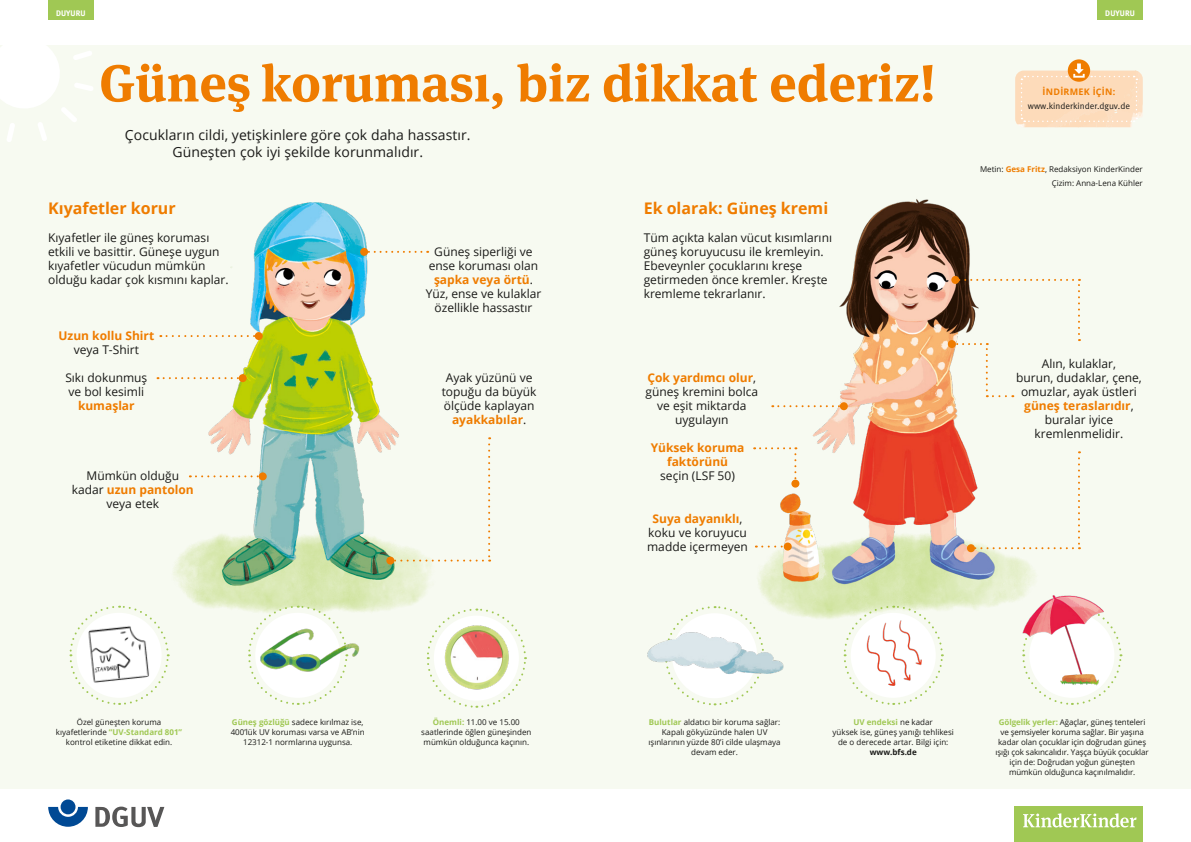
<style>
.page{position:relative;width:1191px;height:842px;background:#fff}
.page>*{position:absolute;margin:0;border:0;box-sizing:border-box;transform-origin:0 0}
.t1{font:700 52px "DGUV Meta Serif";color:#ef7c00}
.t2{font:700 16px "Open Sans";color:#ef7c00}
.t3{font:14px/16.8px "Open Sans";letter-spacing:.005em;color:#1a1a18;text-align:center}
.t4{font:12px/14px "Open Sans";color:#1a1a18;text-align:center}
.t5{font:700 12px/14px "Open Sans";color:#ef7c00;text-align:center}
.t6{font:9px "DGUV Meta";color:#1a1a18}
.t7{font:700 9px "Open Sans";letter-spacing:.03em;color:#ef7c00}
.t8{font:8px/10px "Open Sans";color:#1a1a18;text-align:center}
.t9{font:700 8px "DGUV Meta";letter-spacing:.01em;color:#fff}
.t10{font:700 8px "Open Sans";color:#1a1a18}
.s1{font-weight:700;color:#ef7c00}
.s2{font-weight:700;color:#a0c854}
</style>
<div class="page">
<div style="left:0;top:45px;width:1191px;height:744px;background:#f7faf1"></div>
<svg style="left:0;top:45px;width:93px;height:97px"></svg>
<svg style="left:845px;top:663px;width:97px;height:42px"></svg>
<img style="left:850px;top:613px;width:85px;height:85px;border-radius:43px">
<img style="left:156px;top:202px;width:276px;height:448px">
<img style="left:753px;top:199px;width:326px;height:464px">
<svg style="left:228px;top:74px;width:21px;height:38px"></svg>
<svg style="left:368px;top:251px;width:53px;height:2px"></svg>
<div style="left:360px;top:248px;width:8px;height:8px;background:#ef7c00;border-radius:50%"></div>
<svg style="left:69px;top:605px;width:101px;height:100px"></svg>
<img style="left:77px;top:613px;width:85px;height:85px;border-radius:43px">
<svg style="left:426px;top:607px;width:101px;height:101px"></svg>
<img style="left:434px;top:616px;width:85px;height:85px;border-radius:43px">
<svg style="left:247px;top:605px;width:101px;height:100px"></svg>
<div style="left:255px;top:613px;width:85px;height:85px;background:#fff;border-radius:50%"></div>
<img style="left:259px;top:607px;width:100px;height:67px">
<svg style="left:1039px;top:626px;width:83px;height:79px"></svg>
<div style="left:1029px;top:613px;width:85px;height:85px;background:#fff;border-radius:50%"></div>
<svg style="left:677px;top:605px;width:88px;height:101px"></svg>
<div style="left:672px;top:613px;width:85px;height:85px;background:#fff;border-radius:50%"></div>
<img style="left:647px;top:622px;width:140px;height:66px">
<img style="left:1003px;top:579px;width:108px;height:111px">
<div style="left:951px;top:276px;width:8px;height:8px;background:#ef7c00;border-radius:50%"></div>
<svg style="left:772px;top:405px;width:68px;height:2px"></svg>
<div style="left:840px;top:402px;width:8px;height:8px;background:#ef7c00;border-radius:50%"></div>
<svg style="left:754px;top:447px;width:42px;height:38px"></svg>
<div style="left:791px;top:480px;width:8px;height:8px;background:#ef7c00;border-radius:50%"></div>
<svg style="left:971px;top:451px;width:109px;height:98px"></svg>
<div style="left:967px;top:544px;width:8px;height:8px;background:#ef7c00;border-radius:50%"></div>
<svg style="left:160px;top:335px;width:95px;height:2px"></svg>
<div style="left:255px;top:332px;width:8px;height:8px;background:#ef7c00;border-radius:50%"></div>
<svg style="left:164px;top:377px;width:75px;height:2px"></svg>
<div style="left:239px;top:374px;width:8px;height:8px;background:#ef7c00;border-radius:50%"></div>
<svg style="left:756px;top:545px;width:27px;height:2px"></svg>
<div style="left:783px;top:542px;width:8px;height:8px;background:#ef7c00;border-radius:50%"></div>
<svg style="left:190px;top:475px;width:69px;height:2px"></svg>
<div style="left:259px;top:472px;width:8px;height:8px;background:#ef7c00;border-radius:50%"></div>
<svg style="left:390px;top:437px;width:100px;height:125px"></svg>
<div style="left:386px;top:557px;width:8px;height:8px;background:#ef7c00;border-radius:50%"></div>
<svg style="left:951px;top:279px;width:129px;height:118px"></svg>
<div style="left:947px;top:340px;width:8px;height:8px;background:#ef7c00;border-radius:50%"></div>
<svg style="left:1067px;top:59px;width:23px;height:23px"></svg>
<svg style="left:1015px;top:63px;width:128px;height:65px"></svg>
<div style="left:1097px;top:0;width:45px;height:20px;background:#a0c854"></div>
<div style="left:48px;top:0;width:46px;height:20px;background:#a0c854"></div>
<svg style="left:48px;top:807px;width:40px;height:20px"></svg>
<div style="left:61px;top:799px;width:14px;height:15px;background:#004994;border-radius:50%"></div>
<svg style="left:95px;top:806px;width:69px;height:21px"></svg>
<div style="left:1014px;top:806px;width:128px;height:36px;background:#a0c854"></div>
<svg style="left:1023px;top:813px;width:113px;height:14px"></svg>
<p class="t9" style="left:56px;top:8px;width:31px">DUYURU</p>
<p class="t9" style="left:1105px;top:8px;width:31px">DUYURU</p>
<h1 class="t1" style="left:99px;top:52px;width:838px">Güne koruması, biz dikkat ederiz!</h1>
<h3 class="t3" style="left:125px;top:126px;width:347px">Çocukların cildi, yetişkinlere göre çok daha hassastır.<br>Güneşten çok iyi şekilde korunmalıdır.</h3>
<h2 class="t2" style="left:48px;top:197px;width:129px">Kıyafetler korur</h2>
<h3 class="t4" style="left:48px;top:230px;width:182px;text-align:left">Kıyafetler ile güneş koruması etkili ve basittir. Güneşe uygun kıyafetler vücudun mümkün olduğu kadar çok kısmını kaplar.</h3>
<h3 class="t5" style="left:58px;top:328px;width:97px">Uzun kollu Shirt</h3>
<h3 class="t4" style="left:74px;top:342px;width:67px">veya T-Shirt</h3>
<h3 class="t4" style="left:65px;top:370px;width:83px;text-align:left">Sıkı dokunmuş ve bol kesimli</h3>
<h3 class="t5" style="left:78px;top:398px;width:58px">kumaşlar</h3>
<h3 class="t4" style="left:72px;top:469px;width:123px">Mümkün olduğu kadar <span class="s1">uzun pantolon </span>veya etek</h3>
<h3 class="t4" style="left:426px;top:244px;width:117px">Güneş siperliği ve ense koruması olan <span class="s1">şapka veya örtü</span>.<br>Yüz, ense ve kulaklar özellikle hassastır</h3>
<h3 class="t4" style="left:442px;top:370px;width:96px">Ayak yüzünü ve topuğu da büyük ölçüde kaplayan <span class="s1">ayakkabılar</span>.</h3>
<h2 class="t2" style="left:643px;top:197px;width:186px">Ek olarak: Güneş kremi</h2>
<h3 class="t4" style="left:643px;top:230px;width:190px;text-align:left">Tüm açıkta kalan vücut kısımlarını güneş koruyucusu ile kremleyin.<br>Ebeveynler çocuklarını kreşe getirmeden önce kremler. Kreşte kremleme tekrarlanır.</h3>
<h3 class="t4" style="left:645px;top:370px;width:114px"><span class="s1">Çok yardımcı olur</span>, güneş kremini bolca ve eşit miktarda uygulayın</h3>
<h3 class="t5" style="left:650px;top:441px;width:95px">Yüksek koruma faktörünü</h3>
<h3 class="t4" style="left:660px;top:469px;width:76px">seçin (LSF 50)</h3>
<h3 class="t4" style="left:647px;top:511px;width:102px"><span class="s1">Suya dayanıklı</span>, koku ve koruyucu madde içermeyen</h3>
<p class="t7" style="left:1042px;top:86px;width:74px">İNDİRMEK İÇİN:</p>
<p class="t6" style="left:1028px;top:101px;width:103px">www.kinderkinder.dguv.de</p>
<p class="t8" style="left:980px;top:162px;width:164px;line-height:14px;text-align:right">Metin: <span class="s1">Gesa Fritz</span>, Redaksiyon KinderKinder<br>Çizim: Anna-Lena Kühler</p>
<h3 class="t4" style="left:1016px;top:356px;width:127px">Alın, kulaklar,<br>burun, dudaklar, çene, omuzlar, ayak üstleri <span class="s1">güneş teraslarıdır</span>, buralar iyice kremlenmelidir.</h3>
<p class="t8" style="left:56px;top:717px;width:128px">Özel güneşten koruma kıyafetlerinde <span class="s2">“UV-Standard 801” </span>kontrol etiketine dikkat edin.</p>
<p class="t8" style="left:421px;top:717px;width:112px"><span class="s2">Önemli:</span> 11.00 ve 15.00 saatlerinde öğlen güneşinden mümkün olduğunca kaçının.</p>
<p class="t8" style="left:231px;top:717px;width:136px"><span class="s2">Güneş gözlüğü</span> sadece kırılmaz ise,<br>400’lük UV koruması varsa ve AB’nin<br>12312-1 normlarına uygunsa.</p>
<p class="t8" style="left:832px;top:717px;width:123px"><span class="s2">UV endeksi</span> ne kadar<br>yüksek ise, güneş yanığı tehlikesi de o derecede artar. Bilgi için:</p>
<p class="t10" style="left:869px;top:746px;width:49px">www.bfs.de</p>
<p class="t8" style="left:648px;top:717px;width:134px"><span class="s2">Bulutlar</span> aldatıcı bir koruma sağlar:<br>Kapalı gökyüzünde halen UV ışınlarının yüzde 80’i cilde ulaşmaya devam eder.</p>
<p class="t8" style="left:995px;top:717px;width:155px"><span class="s2">Gölgelik yerler:</span> Ağaçlar, güneş tenteleri ve şemsiyeler koruma sağlar. Bir yaşına kadar olan çocuklar için doğrudan güneş ışığı çok sakıncalıdır. Yaşça büyük çocuklar için de: Doğrudan yoğun güneşten mümkün olduğunca kaçınılmalıdır.</p>
</div>
